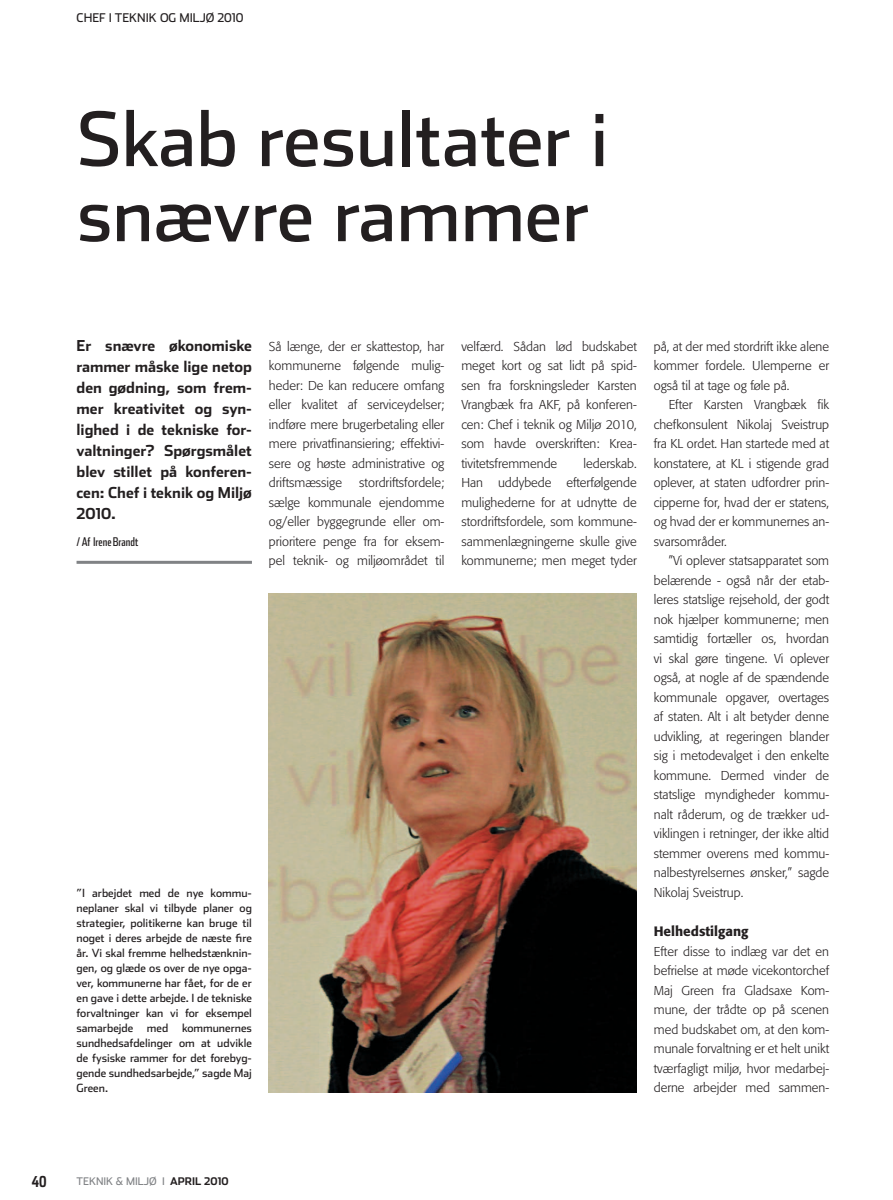
<style>
.page{position:relative;width:893px;height:1200px;background:#fff}
.page>*{position:absolute;margin:0;border:0;box-sizing:border-box;transform-origin:0 0}
.t1{font:75px/75px "Stainless";color:#231f20}
.t2{font:700 15px/21px "Stainless";color:#231f20;text-align:justify}
.t3{font:700 15px "Stainless Comp";color:#231f20}
.t4{font:500 13.5px "Formata";color:#231f20}
.t5{font:300 12.75px/19.5px "Formata";color:#231f20;text-align:justify}
.t6{font:12px "Stainless";color:#231f20}
.t7{font:12px "Stainless Comp";color:#231f20}
.t8{font:11.25px/15px "Stainless";color:#231f20;text-align:justify}
.t9{font:10.5px "Stainless";color:#808285}
.s1{font-weight:700;color:#231f20}
</style>
<div class="page">
<hr style="left:77px;top:560px;width:175px;height:3px;background:#808285">
<img style="left:269px;top:594px;width:368px;height:498px">
<p class="t6" style="left:77px;top:11px;width:169px">CHEF I TEKNIK OG MILJØ 2010</p>
<h1 class="t1" style="left:77px;top:100px;width:533px">Skab resultater i snævre rammer</h1>
<p class="t2" style="left:77px;top:334px;width:177px">Er snævre økonomiske rammer måske lige netop den gødning, som frem&shy;mer kreativitet og syn&shy;lighed i de tekniske for&shy;valtninger? Spørgsmålet blev stillet på konferen&shy;cen: Chef i teknik og Miljø 2010.</p>
<p class="t7" style="left:77px;top:534px;width:63px">/ Af Irene Brandt</p>
<p class="t8" style="left:77px;top:885px;width:177px">”I arbejdet med de nye kommu&shy;neplaner skal vi tilbyde planer og strategier, politikerne kan bruge til noget i deres arbejde de næste fire år. Vi skal fremme helhedstænknin&shy;gen, og glæde os over de nye opga&shy;ver, kommunerne har fået, for de er en gave i dette arbejde. I de tekniske forvaltninger kan vi for eksempel samarbejde med kommunernes sundhedsafdelinger om at udvikle de fysiske rammer for det forebyg&shy;gende sundhedsarbejde,” sagde Maj Green.</p>
<p class="t5" style="left:269px;top:336px;width:177px">Så længe, der er skattestop, har kommunerne følgende mulig&shy;heder: De kan reducere omfang eller kvalitet af serviceydelser; indføre mere brugerbetaling eller mere privatfinansiering; effektivi&shy;sere og høste administrative og driftsmæssige</p>
<p class="t5" style="left:269px;top:473px;width:177px;text-indent:90px">stordriftsfordele; sælge kommunale ejendomme og/eller byggegrunde eller om&shy;prioritere penge fra for eksem&shy;pel teknik- og miljøområdet til</p>
<p class="t5" style="left:461px;top:336px;width:177px">velfærd. Sådan lød budskabet meget kort og sat lidt på spid&shy;sen fra forskningsleder Karsten Vrangbæk fra AKF, på konferen&shy;cen: Chef i teknik og Miljø 2010, som havde overskriften: Krea&shy;tivitetsfremmende</p>
<p class="t5" style="left:461px;top:453px;width:177px;text-indent:122px">lederskab.<br>Han uddybede efterfølgende mulighederne for at udnytte de stordriftsfordele, som kommune&shy;sammenlægningerne skulle give kommunerne; men meget tyder</p>
<p class="t5" style="left:654px;top:336px;width:177px">på, at der med stordrift ikke alene kommer fordele. Ulemperne er også til at tage og føle på.</p>
<p class="t5" style="left:654px;top:395px;width:177px;text-indent:15px">Efter Karsten Vrangbæk fik chefkonsulent Nikolaj Sveistrup fra KL ordet. Han startede med at konstatere, at KL i stigende grad oplever, at staten udfordrer prin&shy;cipperne for, hvad der er statens, og hvad der er kommunernes an&shy;svarsområder.</p>
<p class="t5" style="left:654px;top:551px;width:177px;text-indent:15px">”Vi oplever statsapparatet som belærende - også når der etab&shy;leres statslige rejsehold, der godt nok hjælper kommunerne; men samtidig fortæller os, hvordan vi skal gøre tingene. Vi oplever også, at nogle af de spændende kommunale opgaver, overtages af staten. Alt i alt betyder denne udvikling, at regeringen blander sig i metodevalget i den enkelte kommune. Dermed vinder de statslige myndigheder kommu&shy;nalt råderum, og de trækker ud&shy;viklingen i retninger, der ikke altid stemmer overens med kommu&shy;nalbestyrelsernes ønsker,” sagde Nikolaj Sveistrup.</p>
<p class="t4" style="left:654px;top:922px;width:96px">Helhedstilgang</p>
<p class="t5" style="left:654px;top:941px;width:177px">Efter disse to indlæg var det en befrielse at møde vicekontorchef Maj Green fra Gladsaxe Kom&shy;mune, der trådte op på scenen med budskabet om, at den kom&shy;munale forvaltning er et helt unikt tværfagligt miljø, hvor medarbej&shy;derne arbejder med sammen-</p>
<p class="t3" style="left:32px;top:1172px;width:16px">40</p>
<p class="t9" style="left:77px;top:1174px;width:153px">TEKNIK &amp; MILJØ I <span class="s1">APRIL 2010</span></p>
</div>
